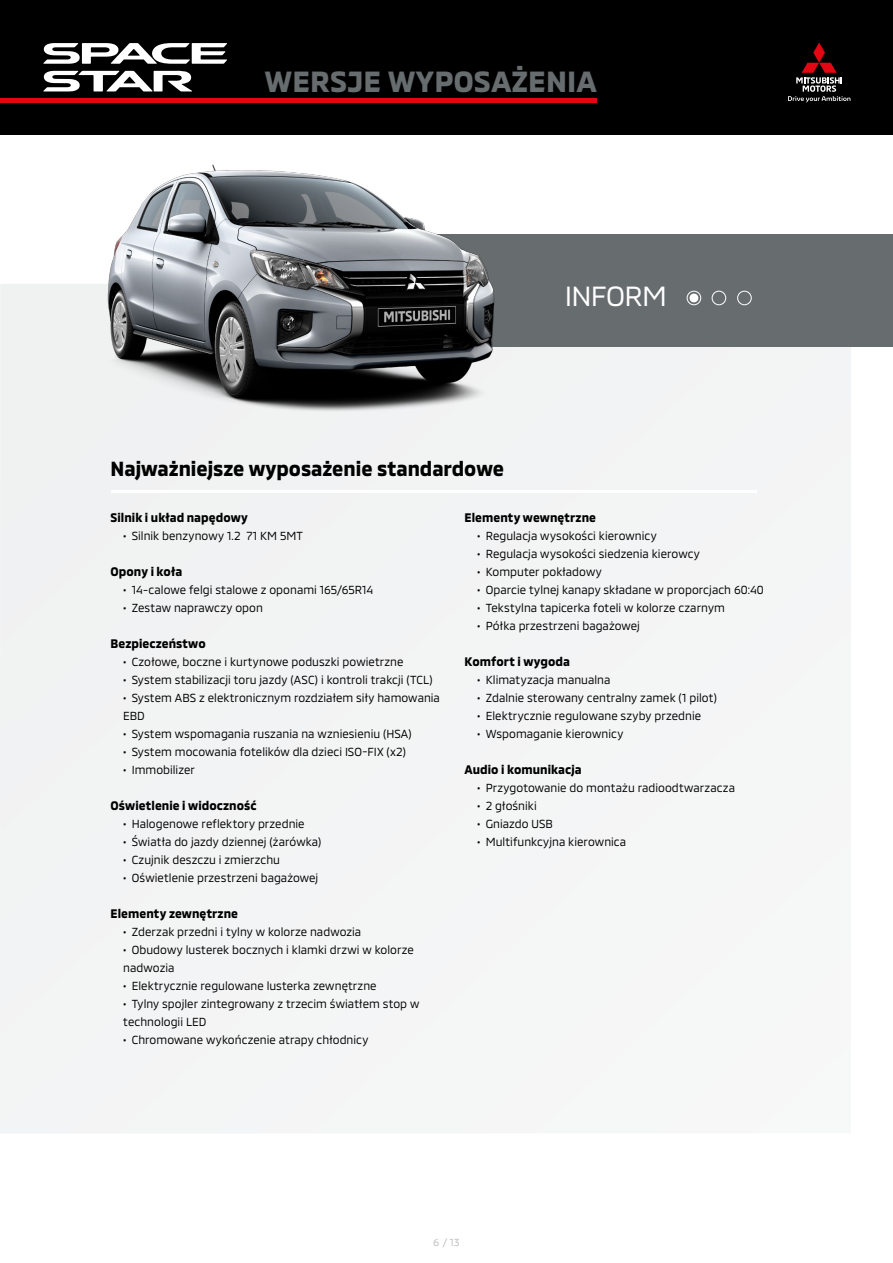
<style>
.page{position:relative;width:893px;height:1263px;background:#fff}
.page>*{position:absolute;margin:0;border:0;box-sizing:border-box;transform-origin:0 0}
.t1{font:700 30px "MMC";color:#676c6e}
.t2{font:28.5px "MMC";letter-spacing:-.025em;color:#fff}
.t3{font:700 21px "MMC";color:#000;scale:.95 1}
.t4{font:700 12.75px "MMC";letter-spacing:.005em;color:#000;scale:.95 1}
.t5{font:12px/18px "MMC";letter-spacing:.005em;color:#000;scale:.95 1}
.t6{font:10.5px "MMC";color:#bcbec0}
</style>
<div class="page">
<div style="left:0;top:284px;width:851px;height:849px;background:#f3f4f5"></div>
<div style="left:262px;top:234px;width:631px;height:113px;background:#676c6e"></div>
<div style="left:0;top:0;width:893px;height:134px;background:#000"></div>
<div style="left:0;top:98px;width:597px;height:5px;background:#e30613"></div>
<svg style="left:788px;top:43px;width:62px;height:60px"></svg>
<img style="left:5px;top:91px;width:583px;height:320px">
<div style="left:687px;top:291px;width:14px;height:14px;border:1px solid #fff;border-radius:50%"></div>
<div style="left:712px;top:291px;width:14px;height:14px;border:1px solid #fff;border-radius:50%"></div>
<div style="left:737px;top:291px;width:15px;height:14px;border:1px solid #fff;border-radius:50%"></div>
<div style="left:689px;top:294px;width:9px;height:8px;background:#fff;border-radius:50%"></div>
<svg style="left:43px;top:70px;width:149px;height:21px"></svg>
<svg style="left:43px;top:43px;width:184px;height:21px"></svg>
<hr style="left:111px;top:490px;width:645px;height:3px;background:#fff">
<h1 class="t1" style="left:264px;top:57px;width:334px">WERSJE WYPOSAŻENIA</h1>
<h3 class="t3" style="left:111px;top:452px;width:416px">Najważniejsze wyposażenie standardowe</h3>
<h2 class="t2" style="left:565px;top:273px;width:103px">INFORM</h2>
<p class="t4" style="left:111px;top:507px;width:146px">Silnik i układ napędowy</p>
<p class="t5" style="left:123px;top:525px;width:191px">• Silnik benzynowy 1.2 71 KM 5MT</p>
<p class="t4" style="left:111px;top:561px;width:77px">Opony i koła</p>
<p class="t5" style="left:123px;top:579px;width:264px">• 14-calowe felgi stalowe z oponami 165/65R14</p>
<p class="t5" style="left:123px;top:597px;width:148px">• Zestaw naprawczy opon</p>
<p class="t4" style="left:111px;top:633px;width:102px">Bezpieczeństwo</p>
<p class="t5" style="left:123px;top:651px;width:296px">• Czołowe, boczne i kurtynowe poduszki powietrzne</p>
<p class="t5" style="left:123px;top:669px;width:327px">• System stabilizacji toru jazdy (ASC) i kontroli trakcji (TCL)</p>
<p class="t5" style="left:123px;top:687px;width:335px">• System ABS z elektronicznym rozdziałem siły hamowania<br>EBD</p>
<p class="t5" style="left:123px;top:723px;width:305px">• System wspomagania ruszania na wzniesieniu (HSA)</p>
<p class="t5" style="left:123px;top:741px;width:299px">• System mocowania fotelików dla dzieci ISO-FIX (x2)</p>
<p class="t5" style="left:123px;top:759px;width:77px">• Immobilizer</p>
<p class="t4" style="left:111px;top:795px;width:155px">Oświetlenie i widoczność</p>
<p class="t5" style="left:123px;top:813px;width:192px">• Halogenowe reflektory przednie</p>
<p class="t5" style="left:123px;top:831px;width:210px">• Światła do jazdy dziennej (żarówka)</p>
<p class="t5" style="left:123px;top:849px;width:167px">• Czujnik deszczu i zmierzchu</p>
<p class="t5" style="left:123px;top:867px;width:207px">• Oświetlenie przestrzeni bagażowej</p>
<p class="t4" style="left:111px;top:903px;width:136px">Elementy zewnętrzne</p>
<p class="t5" style="left:123px;top:921px;width:252px">• Zderzak przedni i tylny w kolorze nadwozia</p>
<p class="t5" style="left:123px;top:939px;width:307px">• Obudowy lusterek bocznych i klamki drzwi w kolorze nadwozia</p>
<p class="t5" style="left:123px;top:975px;width:268px">• Elektrycznie regulowane lusterka zewnętrzne</p>
<p class="t5" style="left:123px;top:993px;width:313px">• Tylny spojler zintegrowany z trzecim światłem stop w technologii LED</p>
<p class="t5" style="left:123px;top:1029px;width:259px">• Chromowane wykończenie atrapy chłodnicy</p>
<p class="t4" style="left:464px;top:507px;width:140px">Elementy wewnętrzne</p>
<p class="t5" style="left:477px;top:525px;width:190px">• Regulacja wysokości kierownicy</p>
<p class="t5" style="left:477px;top:543px;width:236px">• Regulacja wysokości siedzenia kierowcy</p>
<p class="t5" style="left:477px;top:561px;width:133px">• Komputer pokładowy</p>
<p class="t5" style="left:477px;top:579px;width:303px">• Oparcie tylnej kanapy składane w proporcjach 60:40</p>
<p class="t5" style="left:477px;top:597px;width:262px">• Tekstylna tapicerka foteli w kolorze czarnym</p>
<p class="t5" style="left:477px;top:615px;width:173px">• Półka przestrzeni bagażowej</p>
<p class="t4" style="left:464px;top:651px;width:113px">Komfort i wygoda</p>
<p class="t5" style="left:477px;top:669px;width:142px">• Klimatyzacja manualna</p>
<p class="t5" style="left:477px;top:687px;width:254px">• Zdalnie sterowany centralny zamek (1 pilot)</p>
<p class="t5" style="left:477px;top:705px;width:237px">• Elektrycznie regulowane szyby przednie</p>
<p class="t5" style="left:477px;top:723px;width:155px">• Wspomaganie kierownicy</p>
<p class="t4" style="left:464px;top:759px;width:125px">Audio i komunikacja</p>
<p class="t5" style="left:477px;top:777px;width:273px">• Przygotowanie do montażu radioodtwarzacza</p>
<p class="t5" style="left:477px;top:795px;width:64px">• 2 głośniki</p>
<p class="t5" style="left:477px;top:813px;width:81px">• Gniazdo USB</p>
<p class="t5" style="left:477px;top:831px;width:158px">• Multifunkcyjna kierownica</p>
<p class="t6" style="left:433px;top:1233px;width:28px">6 / 13</p>
</div>
